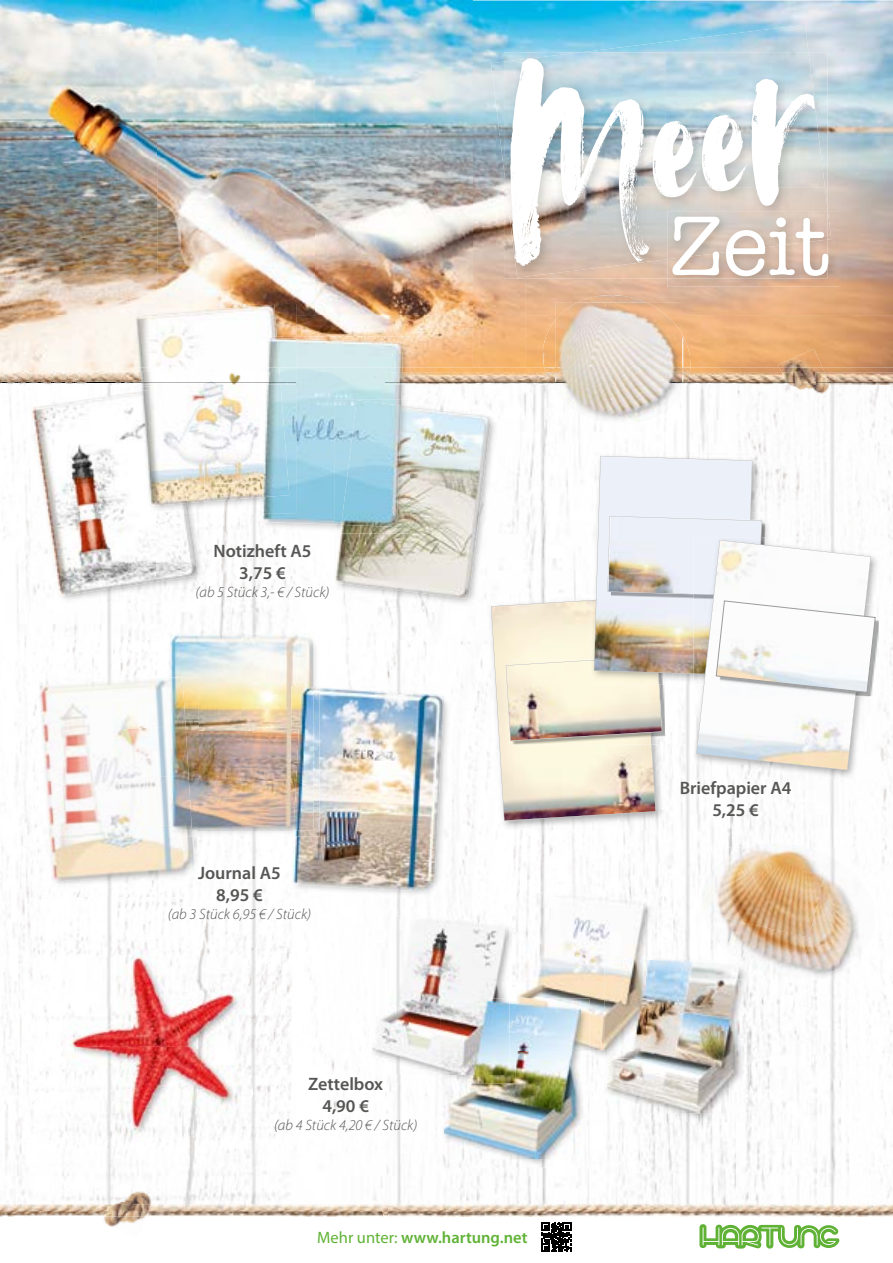
<style>
.page{position:relative;width:893px;height:1263px;background:#fff}
.page>*{position:absolute;margin:0;border:0;box-sizing:border-box;transform-origin:0 0}
.t1{font:219.75px "Avallon";color:#fff}
.t2{font:86.4px "American Typewriter";color:#fff}
.t3{font:600 18px/21.6px "Myriad Pro";color:#565655;text-align:center}
.t4{font:600 16.5px "Myriad Pro";color:#60b236}
.t5{font:italic 300 15px "Myriad Pro";color:#565655}
.s1{font-weight:400}
</style>
<div class="page">
<img style="left:737px;top:385px;width:156px;height:152px">
<img style="left:841px;top:537px;width:52px;height:661px">
<img style="left:633px;top:821px;width:201px;height:75px">
<img style="left:745px;top:979px;width:96px;height:225px">
<img style="left:519px;top:385px;width:199px;height:71px">
<img style="left:654px;top:896px;width:59px;height:61px">
<img style="left:587px;top:1122px;width:149px;height:82px">
<img style="left:452px;top:795px;width:179px;height:99px">
<img style="left:592px;top:1059px;width:6px;height:8px">
<img style="left:5px;top:1153px;width:573px;height:51px">
<img style="left:421px;top:641px;width:67px;height:148px">
<img style="left:4px;top:897px;width:476px;height:51px">
<img style="left:436px;top:386px;width:29px;height:9px">
<img style="left:17px;top:589px;width:417px;height:51px">
<img style="left:212px;top:1051px;width:215px;height:102px">
<img style="left:346px;top:640px;width:64px;height:46px">
<img style="left:230px;top:948px;width:91px;height:103px">
<img style="left:205px;top:513px;width:102px;height:76px">
<img style="left:160px;top:836px;width:105px;height:61px">
<img style="left:24px;top:640px;width:133px;height:38px">
<img style="left:4px;top:948px;width:206px;height:51px">
<img style="left:5px;top:1102px;width:195px;height:51px">
<img style="left:0;top:373px;width:134px;height:43px">
<img style="left:1px;top:846px;width:157px;height:51px">
<img style="left:4px;top:700px;width:35px;height:146px">
<img style="left:0;top:1px;width:473px;height:314px">
<img style="left:473px;top:1px;width:420px;height:52px">
<img style="left:473px;top:53px;width:52px;height:315px">
<img style="left:788px;top:53px;width:105px;height:262px">
<img style="left:0;top:315px;width:134px;height:53px">
<img style="left:296px;top:315px;width:177px;height:53px">
<img style="left:525px;top:315px;width:30px;height:53px">
<img style="left:682px;top:315px;width:211px;height:53px">
<img style="left:0;top:368px;width:893px;height:5px">
<img style="left:491px;top:25px;width:317px;height:46px">
<img style="left:492px;top:71px;width:12px;height:100px">
<img style="left:0;top:382px;width:134px;height:1px">
<img style="left:410px;top:372px;width:376px;height:13px">
<img style="left:410px;top:382px;width:376px;height:1px">
<img style="left:832px;top:383px;width:61px;height:2px">
<img style="left:829px;top:373px;width:64px;height:9px">
<img style="left:829px;top:382px;width:64px;height:1px">
<img style="left:787px;top:382px;width:45px;height:24px">
<img style="left:778px;top:349px;width:44px;height:19px">
<img style="left:779px;top:368px;width:46px;height:14px">
<img style="left:781px;top:372px;width:15px;height:10px">
<svg style="left:786px;top:373px;width:43px;height:12px"></svg>
<img style="left:149px;top:1211px;width:744px;height:5px">
<img style="left:152px;top:1204px;width:741px;height:7px">
<img style="left:0;top:1211px;width:104px;height:5px">
<img style="left:0;top:1204px;width:106px;height:7px">
<svg style="left:382px;top:1204px;width:6px;height:12px"></svg>
<img style="left:109px;top:1181px;width:47px;height:23px">
<img style="left:103px;top:1216px;width:43px;height:11px">
<img style="left:104px;top:1211px;width:45px;height:5px">
<img style="left:106px;top:1204px;width:46px;height:7px">
<img style="left:555px;top:391px;width:127px;height:31px">
<img style="left:577px;top:295px;width:70px;height:8px">
<img style="left:543px;top:320px;width:12px;height:48px">
<svg style="left:544px;top:368px;width:11px;height:23px"></svg>
<img style="left:682px;top:334px;width:9px;height:34px">
<svg style="left:682px;top:368px;width:8px;height:26px"></svg>
<img style="left:604px;top:422px;width:36px;height:2px">
<img style="left:555px;top:385px;width:25px;height:28px">
<img style="left:606px;top:303px;width:76px;height:65px">
<img style="left:555px;top:303px;width:51px;height:65px">
<img style="left:555px;top:368px;width:127px;height:17px">
<img style="left:555px;top:382px;width:127px;height:1px">
<img style="left:155px;top:1047px;width:87px;height:89px">
<img style="left:118px;top:1136px;width:33px;height:7px">
<img style="left:242px;top:999px;width:11px;height:107px">
<img style="left:125px;top:944px;width:31px;height:13px">
<img style="left:71px;top:1047px;width:84px;height:89px">
<img style="left:71px;top:957px;width:171px;height:90px">
<img style="left:749px;top:844px;width:123px;height:56px">
<img style="left:699px;top:868px;width:16px;height:70px">
<img style="left:861px;top:934px;width:12px;height:20px">
<img style="left:715px;top:848px;width:113px;height:68px">
<img style="left:800px;top:870px;width:61px;height:107px">
<img style="left:716px;top:916px;width:94px;height:61px">
<svg style="left:699px;top:1224px;width:141px;height:25px"></svg>
<img style="left:825px;top:52px;width:2px;height:135px">
<img style="left:504px;top:188px;width:2px;height:90px">
<img style="left:504px;top:52px;width:321px;height:136px">
<img style="left:506px;top:187px;width:213px;height:91px">
<img style="left:719px;top:187px;width:108px;height:24px">
<img style="left:667px;top:211px;width:172px;height:76px">
<img style="left:667px;top:259px;width:160px;height:19px">
<img style="left:827px;top:211px;width:4px;height:29px">
<img style="left:667px;top:211px;width:160px;height:48px">
<img style="left:39px;top:836px;width:160px;height:51px">
<img style="left:39px;top:678px;width:130px;height:49px">
<img style="left:42px;top:727px;width:126px;height:49px">
<img style="left:45px;top:776px;width:124px;height:49px">
<img style="left:48px;top:825px;width:147px;height:56px">
<img style="left:169px;top:633px;width:150px;height:203px">
<svg style="left:192px;top:830px;width:7px;height:6px"></svg>
<img style="left:169px;top:678px;width:23px;height:158px">
<img style="left:170px;top:634px;width:143px;height:49px">
<img style="left:199px;top:683px;width:114px;height:49px">
<img style="left:199px;top:732px;width:92px;height:98px">
<img style="left:192px;top:678px;width:7px;height:152px">
<svg style="left:169px;top:677px;width:14px;height:1px"></svg>
<img style="left:170px;top:678px;width:22px;height:152px">
<img style="left:350px;top:686px;width:101px;height:211px">
<img style="left:291px;top:688px;width:153px;height:204px">
<img style="left:293px;top:687px;width:26px;height:149px">
<img style="left:294px;top:687px;width:19px;height:143px">
<img style="left:31px;top:386px;width:173px;height:217px">
<img style="left:36px;top:443px;width:121px;height:153px">
<img style="left:156px;top:513px;width:42px;height:69px">
<img style="left:31px;top:392px;width:103px;height:51px">
<img style="left:134px;top:304px;width:162px;height:32px">
<svg style="left:134px;top:368px;width:4px;height:15px"></svg>
<img style="left:204px;top:502px;width:53px;height:11px">
<img style="left:134px;top:391px;width:55px;height:122px">
<img style="left:138px;top:368px;width:122px;height:134px">
<img style="left:134px;top:305px;width:143px;height:63px">
<img style="left:139px;top:382px;width:121px;height:1px">
<img style="left:140px;top:386px;width:64px;height:117px">
<img style="left:140px;top:387px;width:47px;height:119px">
<img style="left:334px;top:399px;width:161px;height:207px">
<img style="left:334px;top:407px;width:157px;height:192px">
<svg style="left:542px;top:1222px;width:29px;height:30px"></svg>
<img style="left:488px;top:821px;width:177px;height:9px">
<img style="left:369px;top:916px;width:140px;height:167px">
<img style="left:372px;top:920px;width:135px;height:154px">
<img style="left:517px;top:894px;width:137px;height:165px">
<img style="left:512px;top:897px;width:133px;height:153px">
<img style="left:606px;top:957px;width:143px;height:165px">
<img style="left:715px;top:957px;width:34px;height:22px">
<img style="left:735px;top:957px;width:14px;height:8px">
<img style="left:604px;top:957px;width:41px;height:93px">
<img style="left:607px;top:960px;width:133px;height:153px">
<img style="left:715px;top:960px;width:25px;height:19px">
<img style="left:607px;top:960px;width:47px;height:99px">
<img style="left:607px;top:960px;width:38px;height:90px">
<img style="left:441px;top:1059px;width:148px;height:108px">
<img style="left:441px;top:999px;width:66px;height:75px">
<svg style="left:580px;top:1050px;width:9px;height:9px"></svg>
<img style="left:516px;top:999px;width:73px;height:51px">
<svg style="left:512px;top:999px;width:4px;height:3px"></svg>
<img style="left:444px;top:1059px;width:136px;height:100px">
<img style="left:444px;top:1002px;width:72px;height:81px">
<img style="left:444px;top:1002px;width:63px;height:72px">
<img style="left:509px;top:1002px;width:71px;height:57px">
<img style="left:512px;top:1002px;width:4px;height:48px">
<img style="left:875px;top:604px;width:4px;height:92px">
<svg style="left:488px;top:456px;width:387px;height:365px"></svg>
<img style="left:402px;top:385px;width:3px;height:14px">
<img style="left:260px;top:336px;width:150px;height:32px">
<img style="left:260px;top:513px;width:74px;height:21px">
<img style="left:260px;top:463px;width:1px;height:34px">
<img style="left:340px;top:406px;width:70px;height:128px">
<img style="left:261px;top:385px;width:141px;height:140px">
<img style="left:296px;top:339px;width:107px;height:46px">
<img style="left:296px;top:382px;width:83px;height:1px">
<svg style="left:379px;top:368px;width:31px;height:17px"></svg>
<img style="left:262px;top:384px;width:34px;height:129px">
<img style="left:262px;top:384px;width:27px;height:113px">
<img style="left:267px;top:338px;width:12px;height:30px">
<svg style="left:260px;top:368px;width:36px;height:16px"></svg>
<img style="left:334px;top:399px;width:67px;height:126px">
<img style="left:341px;top:400px;width:60px;height:127px">
<h1 class="t1" style="left:485px;top:19px;width:303px;rotate:-7deg">Meer</h1>
<h2 class="t2" style="left:669px;top:180px;width:162px">Zeit</h2>
<p class="t3" style="left:214px;top:540px;width:100px">Notizheft A5<br>3,75 €</p>
<p class="t5" style="left:196px;top:583px;width:136px">(ab 5 Stück 3,- € / Stück)</p>
<p class="t3" style="left:198px;top:862px;width:84px">Journal A5<br>8,95 €</p>
<p class="t5" style="left:168px;top:905px;width:145px">(ab 3 Stück 6,95 € / Stück)</p>
<p class="t3" style="left:308px;top:1073px;width:76px">Zettelbox<br>4,90 €</p>
<p class="t5" style="left:274px;top:1116px;width:145px">(ab 4 Stück 4,20 € / Stück)</p>
<p class="t3" style="left:680px;top:777px;width:113px">Briefpapier A4<br>5,25 €</p>
<p class="t4" style="left:317px;top:1227px;width:212px"><span class="s1">Mehr unter:</span> www.hartung.net</p>
</div>
